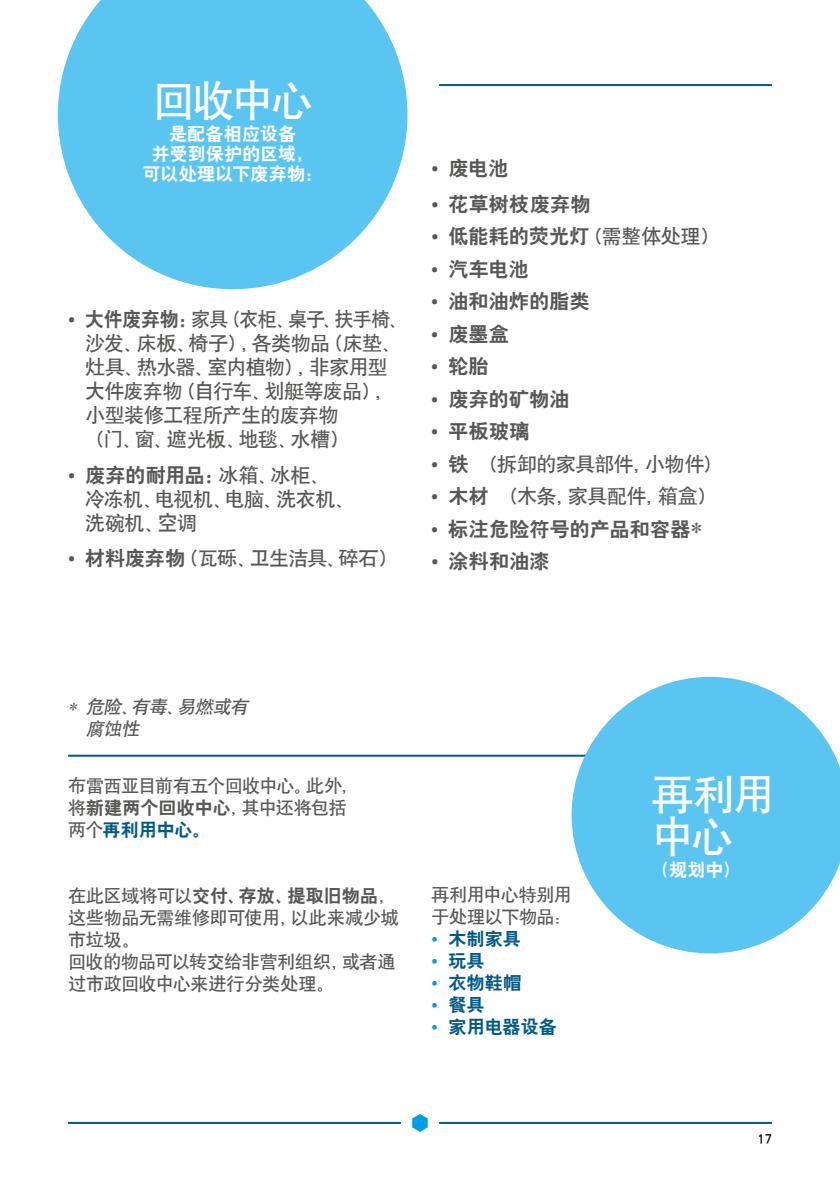
<style>
.page{position:relative;width:840px;height:1191px;background:#fff}
.page>*{position:absolute;margin:0;border:0;box-sizing:border-box;transform-origin:0 0}
.t1{font:42px/42px "H Yb 1 gj";letter-spacing:-.055em;color:#fff}
.t2{font:20px/24px "H Yb 1 gj";letter-spacing:-.03em;color:#575756;scale:.94 1}
.t3{font:20px "H Yb 2 gj";letter-spacing:.01em;color:#575756}
.t4{font:20px/24px "H Yb 1 gj";letter-spacing:-.03em;color:#575756}
.t5{font:18px/22px "H Yb 1 gj";letter-spacing:-.02em;color:#575756}
.t6{font:18px/20px "H Yb 2 gj";letter-spacing:.01em;color:#fff;text-align:center}
.t7{font:18px "H Yb 2 gj";letter-spacing:.01em;color:#005a87}
.t8{font:18px "H Yb 2 gj";letter-spacing:.005em;color:#575756}
.t9{font:italic 18px/22px "H Yb 1 gj";color:#575756}
.t10{font:14px "H Yb 1 gj";color:#000}
.s1{font-family:"Carnas"}
.s2{font-family:"H Yb 2 gj"}
.s3{font-family:"H Yb 1 gj"}
.s4{font-family:"H Yb 1 gj";font-size:24px}
.s5{font-family:"H Yb 1 gj";color:#575756}
.s6{font-family:"Carnas";color:#009fe3}
</style>
<div class="page">
<hr style="left:439px;top:84px;width:332px;height:2px;background:#005a87">
<hr style="left:68px;top:754px;width:703px;height:2px;background:#005a87">
<hr style="left:439px;top:1122px;width:332px;height:2px;background:#005a87">
<hr style="left:68px;top:1122px;width:332px;height:2px;background:#005a87">
<svg style="left:412px;top:1114px;width:15px;height:17px"></svg>
<svg style="left:58px;top:0;width:349px;height:289px;fill:#5bc5f2"></svg>
<svg style="left:571px;top:677px;width:268px;height:276px;fill:#5bc5f2"></svg>
<h1 class="t1" style="left:152px;top:79px;width:162px">回收中心</h1>
<p class="t6" style="left:142px;top:123px;width:181px">是配备相应设备<br>并受到保护的区域，可以处理以下废弃物：</p>
<p class="t2" style="left:85px;top:307px;width:344px;text-indent:-17px"><span class="s1">•</span> <span class="s2">大件废弃物：</span>家具（衣柜、桌子、扶手椅、沙发、床板、椅子），各类物品（床垫、灶具、热水器、室内植物），非家用型大件废弃物（自行车、划艇等废品），小型装修工程所产生的废弃物<br>（门、窗、遮光板、地毯、水槽）</p>
<p class="t3" style="left:68px;top:464px;width:263px"><span class="s1">•</span> 废弃的耐用品：<span class="s3">冰箱、冰柜、</span></p>
<p class="t4" style="left:85px;top:486px;width:271px">冷冻机、电视机、电脑、洗衣机、洗碗机、空调</p>
<p class="t4" style="left:68px;top:546px;width:331px"><span class="s1">•</span> <span class="s2">材料废弃物</span>（瓦砾、卫生洁具、碎石）</p>
<p class="t3" style="left:431px;top:158px;width:78px"><span class="s1">•</span> 废电池</p>
<p class="t3" style="left:431px;top:193px;width:160px"><span class="s1">•</span> 花草树枝废弃物</p>
<p class="t3" style="left:431px;top:226px;width:290px"><span class="s1">•</span> 低能耗的荧光灯<span class="s3">（需整体处理）</span></p>
<p class="t3" style="left:431px;top:258px;width:99px"><span class="s1">•</span> 汽车电池</p>
<p class="t3" style="left:431px;top:291px;width:160px"><span class="s1">•</span> 油和油炸的脂类</p>
<p class="t3" style="left:431px;top:323px;width:79px"><span class="s1">•</span> 废墨盒</p>
<p class="t3" style="left:431px;top:356px;width:59px"><span class="s1">•</span> 轮胎</p>
<p class="t3" style="left:431px;top:388px;width:140px"><span class="s1">•</span> 废弃的矿物油</p>
<p class="t3" style="left:431px;top:421px;width:100px"><span class="s1">•</span> 平板玻璃</p>
<p class="t4" style="left:431px;top:451px;width:292px"><span class="s1">•</span> <span class="s2">铁</span>（拆卸的家具部件，小物件）</p>
<p class="t4" style="left:431px;top:484px;width:287px"><span class="s1">•</span> <span class="s2">木材</span>（木条，家具配件，箱盒）</p>
<p class="t3" style="left:431px;top:518px;width:272px"><span class="s1">•</span> 标注危险符号的产品和容器<span class="s4">*</span></p>
<p class="t3" style="left:431px;top:551px;width:120px"><span class="s1">•</span> 涂料和油漆</p>
<p class="t9" style="left:86px;top:695px;width:167px;text-indent:-18px">* 危险、有毒、易燃或有腐蚀性</p>
<p class="t5" style="left:68px;top:774px;width:291px">布雷西亚目前有五个回收中心。此外，将<span class="s2">新建两个回收中心</span>，其中还将包括</p>
<p class="t7" style="left:68px;top:820px;width:143px"><span class="s5">两个</span>再利用中心。</p>
<p class="t8" style="left:68px;top:886px;width:328px"><span class="s3">在此区域将可以</span>交付、存放、提取旧物品<span class="s3">，</span></p>
<p class="t5" style="left:68px;top:906px;width:332px">这些物品无需维修即可使用，以此来减少城市垃圾。<br>回收的物品可以转交给非营利组织，或者通过市政回收中心来进行分类处理。</p>
<p class="t5" style="left:431px;top:883px;width:142px">再利用中心特别用于处理以下物品：</p>
<p class="t7" style="left:431px;top:929px;width:91px"><span class="s6">•</span> 木制家具</p>
<p class="t7" style="left:431px;top:951px;width:55px"><span class="s6">•</span> 玩具</p>
<p class="t7" style="left:431px;top:973px;width:91px"><span class="s6">•</span> 衣物鞋帽</p>
<p class="t7" style="left:431px;top:995px;width:55px"><span class="s6">•</span> 餐具</p>
<p class="t7" style="left:431px;top:1017px;width:127px"><span class="s6">•</span> 家用电器设备</p>
<h1 class="t1" style="left:651px;top:774px;width:125px">再利用中心</h1>
<p class="t6" style="left:651px;top:859px;width:90px">（规划中）</p>
<p class="t10" style="left:757px;top:1132px;width:15px">17</p>
</div>
